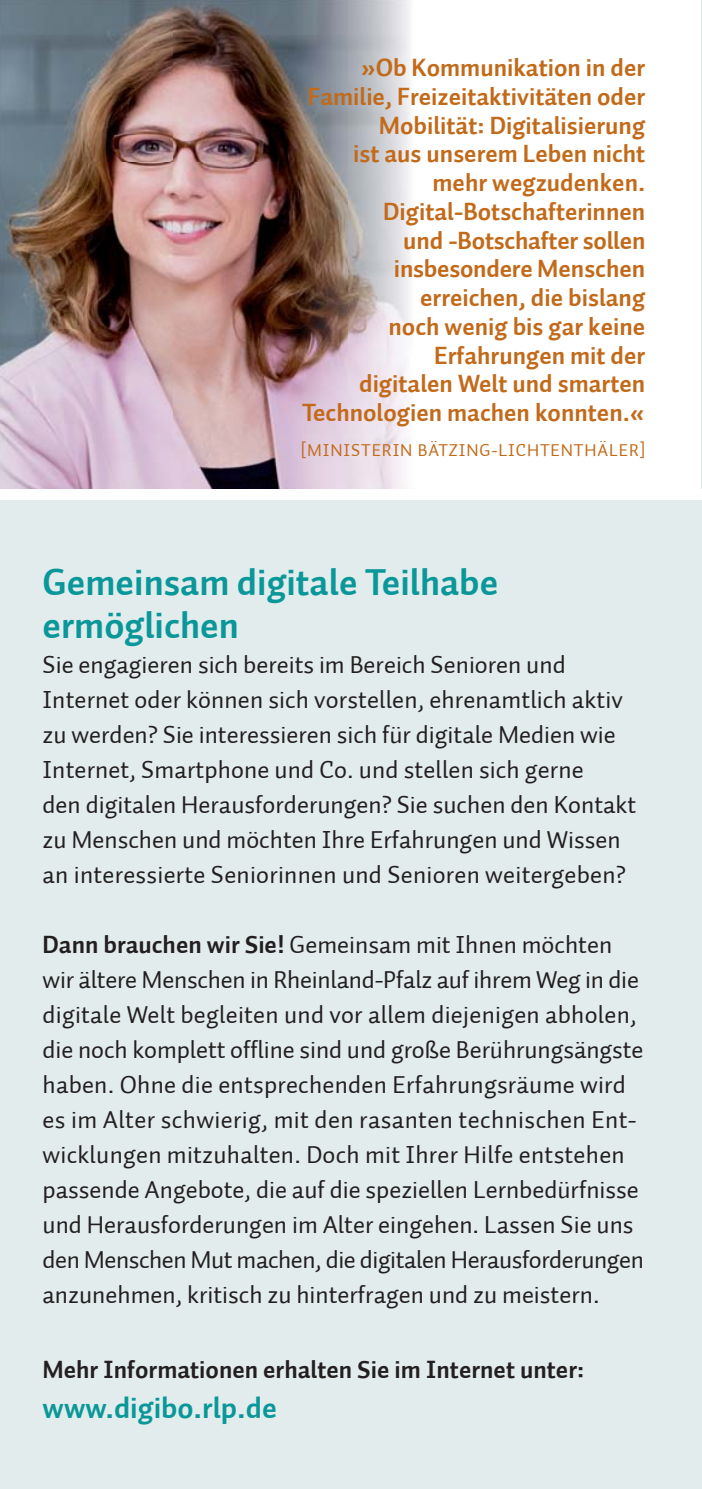
<style>
.page{position:relative;width:702px;height:1489px;background:#fff}
.page>*{position:absolute;margin:0;border:0;box-sizing:border-box;transform-origin:0 0}
.t1{font:700 37.5px/42.5px "Auto 2";color:#0a9799}
.t2{font:700 30px "Auto 1";color:#0a9799}
.t3{font:25px/35px "Auto 1";color:#231f20}
.t4{font:700 25px/28.8px "Auto 1";color:#c26a1a;text-align:right}
.t5{font:700 25px "Auto 1";color:#231f20}
.t6{font:17.5px "Auto 1";letter-spacing:.05em;color:#c26a1a}
.s1{font-weight:700}
</style>
<div class="page">
<div style="left:0;top:0;width:702px;height:1488px;background:#e3eced"></div>
<img style="left:0;top:0;width:701px;height:489px">
<div style="left:0;top:489px;width:702px;height:10px;background:#fff"></div>
<p class="t4" style="left:302px;top:55px;width:345px">»Ob Kommunikation in der<br>Familie, Freizeitaktivitäten oder<br>Mobilität: Digitalisierung<br>ist aus unserem Leben nicht mehr wegzudenken.<br>Digital-Botschafterinnen<br>und -Botschafter sollen insbesondere Menschen erreichen, die bislang<br>noch wenig bis gar keine<br>Erfahrungen mit der<br>digitalen Welt und smarten<br>Technologien machen konnten.«</p>
<p class="t6" style="left:300px;top:442px;width:346px">[MINISTERIN BÄTZING-LICHTENTHÄLER]</p>
<h1 class="t1" style="left:43px;top:563px;width:457px">Gemeinsam digitale Teilhabe ermöglichen</h1>
<p class="t3" style="left:43px;top:648px;width:595px">Sie engagieren sich bereits im Bereich Senioren und Internet oder können sich vorstellen, ehrenamtlich aktiv zu werden? Sie interessieren sich für digitale Medien wie Internet, Smartphone und Co. und stellen sich gerne<br>den digitalen Herausforderungen? Sie suchen den Kontakt zu Menschen und möchten Ihre Erfahrungen und Wissen an interessierte Seniorinnen und Senioren weitergeben?</p>
<p class="t3" style="left:43px;top:928px;width:603px"><span class="s1">Dann brauchen wir Sie!</span> Gemeinsam mit Ihnen möchten wir ältere Menschen in Rheinland-Pfalz auf ihrem Weg in die digitale Welt begleiten und vor allem diejenigen ab holen, die noch komplett offline sind und große Berührungs ängste haben. Ohne die entsprechenden Erfahrungsräume wird es im Alter schwierig, mit den rasanten technischen Ent - wicklungen mitzuhalten. Doch mit Ihrer Hilfe entstehen passende Angebote, die auf die speziellen Lernbedürfnisse und Heraus forderungen im Alter eingehen. Lassen Sie uns den Menschen Mut machen, die digitalen Herausforderungen anzunehmen, kritisch zu hinterfragen und zu meistern.</p>
<p class="t5" style="left:43px;top:1358px;width:543px">Mehr Informationen erhalten Sie im Internet unter:</p>
<p class="t2" style="left:43px;top:1394px;width:236px">www.digibo.rlp.de</p>
</div>
